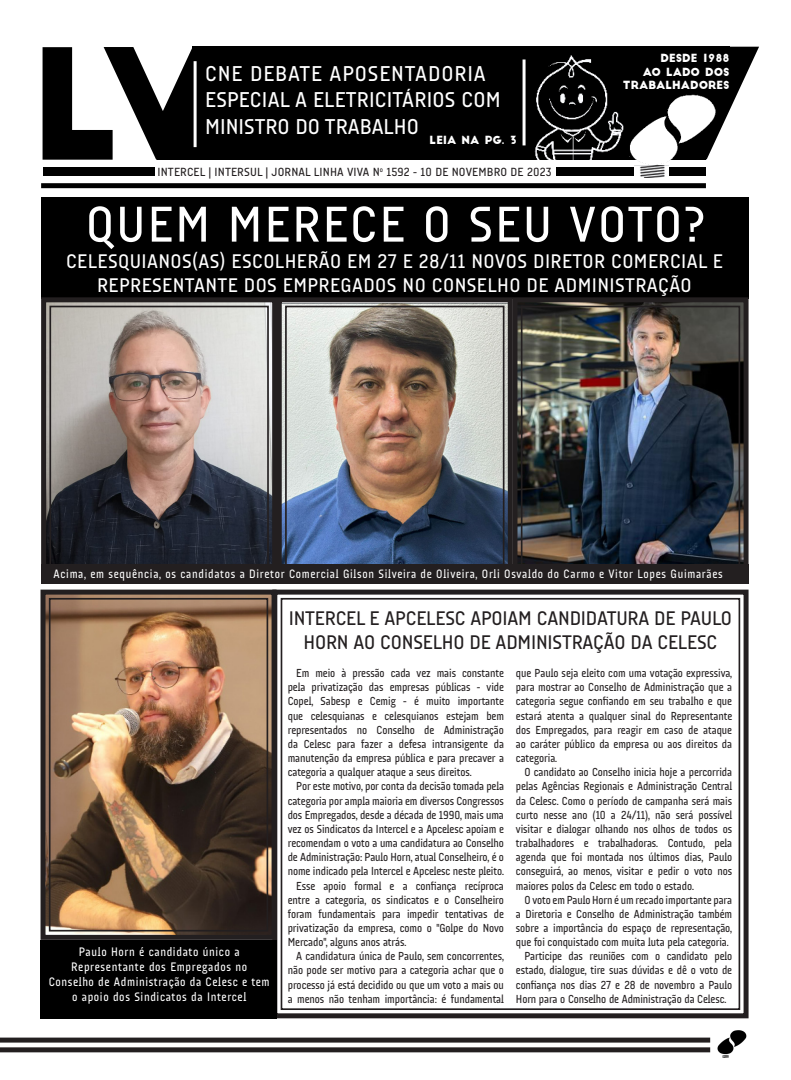
<style>
.page{position:relative;width:791px;height:1080px;background:#fff}
.page>*{position:absolute;margin:0;border:0;box-sizing:border-box;transform-origin:0 0}
.Texto10{font:150px "Big John";color:#000}
.Texto10-2{font:51px "Audimat 3000 Regulier";letter-spacing:.04em;color:#fff}
.Texto10-3{font:21.8px/26.2px "Audimat 3000 Regulier";letter-spacing:.01em;color:#fff}
.Texto10-4{font:20px/24px "Audimat 3000 Regulier";letter-spacing:.02em;color:#fff;text-align:center}
.Texto10-5{font:20px/24px "Audimat 3000 Regulier";letter-spacing:-.01em;color:#231f20;text-align:center}
.Texto-Verdana9{font:12.5px/15px "Audimat 3000 Regulier";letter-spacing:.055em;color:#fff;text-align:center;scale:.93 1}
.Texto-Verdana9-2{font:12.3px "Audimat 3000 Regulier";letter-spacing:.06em;color:#fff;scale:.93 1}
.Texto10-6{font:12px "Audimat 3000 Regulier";letter-spacing:.01em;color:#231f20}
.Texto-Verdana9-3{font:11.8px/14.2px "Audimat 3000 Regulier";letter-spacing:-.005em;color:#231f20;text-align:justify;scale:.93 1}
.Texto10-7{font:11px/13.2px "Big John";color:#fff;text-align:right}
</style>
<div class="page">
<img style="left:717px;top:1030px;width:30px;height:28px">
<svg style="left:270px;top:589px;width:479px;height:430px"></svg>
<div style="left:281px;top:598px;width:459px;height:412px;border:2px solid #231f20"></div>
<div style="left:41px;top:183px;width:665px;height:5px;background:#000"></div>
<div style="left:192px;top:47px;width:514px;height:113px;background:#000"></div>
<div style="left:157px;top:116px;width:278px;height:44px;background:#000"></div>
<div style="left:484px;top:47px;width:246px;height:54px;background:#000"></div>
<img style="left:522px;top:55px;width:102px;height:105px">
<div style="left:187px;top:101px;width:15px;height:44px;background:#000"></div>
<div style="left:43px;top:167px;width:111px;height:9px;background:#000"></div>
<div style="left:556px;top:167px;width:150px;height:9px;background:#000"></div>
<img style="left:629px;top:94px;width:87px;height:70px">
<img style="left:634px;top:166px;width:35px;height:12px">
<hr style="left:194px;top:61px;width:3px;height:86px;background:#fff">
<hr style="left:522px;top:60px;width:3px;height:85px;background:#fff">
<div style="left:41px;top:197px;width:707px;height:102px;background:#000"></div>
<svg style="left:41px;top:297px;width:233px;height:287px;background:#857d7c"></svg>
<div style="left:49px;top:306px;width:220px;height:269px;border:2px solid #231f20"></div>
<img style="left:274px;top:297px;width:236px;height:287px">
<div style="left:285px;top:306px;width:219px;height:269px;border:2px solid #231f20"></div>
<img style="left:510px;top:295px;width:239px;height:289px">
<div style="left:521px;top:306px;width:219px;height:269px;border:2px solid #231f20"></div>
<div style="left:41px;top:564px;width:707px;height:19px;background:#231f20"></div>
<img style="left:40px;top:589px;width:239px;height:353px">
<div style="left:49px;top:598px;width:219px;height:334px;border:2px solid #231f20"></div>
<div style="left:41px;top:940px;width:236px;height:78px;background:#000"></div>
<div style="left:0;top:1038px;width:710px;height:5px;background:#231f20"></div>
<div style="left:0;top:1047px;width:710px;height:5px;background:#231f20"></div>
<p class="Texto10" style="left:31px;top:37px;width:194px">LV</p>
<p class="Texto10-6" style="left:158px;top:165px;width:395px">INTERCEL | INTERSUL | JORNAL LINHA VIVA N<sup>o</sup> 1592 - 10 DE NOVEMBRO DE 2023</p>
<p class="Texto10-3" style="left:205px;top:60px;width:297px">CNE DEBATE APOSENTADORIA<br>ESPECIAL A ELETRICITÁRIOS COM<br>MINISTRO DO TRABALHO</p>
<p class="Texto10-7" style="left:430px;top:134px;width:89px">LEIA NA PG. 3</p>
<p class="Texto10" style="left:639px;top:37px;width:123px">V</p>
<p class="Texto10-7" style="left:623px;top:52px;width:108px">DESDE 1988<br>AO LADO DOS<br>TRABALHADORES</p>
<p class="Texto10-2" style="left:86px;top:194px;width:620px">QUEM MERECE O SEU VOTO?</p>
<p class="Texto10-4" style="left:66px;top:249px;width:658px">CELESQUIANOS(AS) ESCOLHERÃO EM 27 E 28/11 NOVOS DIRETOR COMERCIAL E<br>REPRESENTANTE DOS EMPREGADOS NO CONSELHO DE ADMINISTRAÇÃO</p>
<p class="Texto-Verdana9-2" style="left:54px;top:567px;width:721px">Acima, em sequência, os candidatos a Diretor Comercial Gilson Silveira de Oliveira, Orli Osvaldo do Carmo e Vitor Lopes Guimarães</p>
<p class="Texto-Verdana9" style="left:49px;top:944px;width:239px">Paulo Horn é candidato único a Representante dos Empregados no Conselho de Administração da Celesc e tem o apoio dos Sindicatos da Intercel</p>
<p class="Texto10-5" style="left:289px;top:605px;width:445px">INTERCEL E APCELESC APOIAM CANDIDATURA DE PAULO<br>HORN AO CONSELHO DE ADMINISTRAÇÃO DA CELESC</p>
<p class="Texto-Verdana9-3" style="left:288px;top:666px;width:234px;text-indent:9px">Em meio à pressão cada vez mais constante pela privatização das empresas públicas - vide Copel, Sabesp e Cemig - é muito importante que celesquianas e celesquianos estejam bem representados no Conselho de Administração da Celesc para fazer a defesa intransigente da manutenção da empresa pública e para precaver a categoria a qualquer ataque a seus direitos.</p>
<p class="Texto-Verdana9-3" style="left:288px;top:779px;width:234px;text-indent:9px">Por este motivo, por conta da decisão tomada pela categoria por ampla maioria em diversos Congressos dos Empregados, desde a década de 1990, mais uma vez os Sindicatos da Intercel e a Apcelesc apoiam e recomendam o voto a uma candidatura ao Conselho de Administração: Paulo Horn, atual Conselheiro, é o nome indicado pela Intercel e Apcelesc neste pleito.</p>
<p class="Texto-Verdana9-3" style="left:288px;top:878px;width:234px;text-indent:9px">Esse apoio formal e a confiança recíproca entre a categoria, os sindicatos e o Conselheiro foram fundamentais para impedir tentativas de privatização da empresa, como o "Golpe do Novo Mercado", alguns anos atrás.</p>
<p class="Texto-Verdana9-3" style="left:288px;top:949px;width:234px;text-indent:9px">A candidatura única de Paulo, sem concorrentes, não pode ser motivo para a categoria achar que o processo já está decidido ou que um voto a mais ou a menos não tenham importância: é fundamental</p>
<p class="Texto-Verdana9-3" style="left:516px;top:666px;width:234px">que Paulo seja eleito com uma votação expressiva, para mostrar ao Conselho de Administração que a categoria segue confiando em seu trabalho e que estará atenta a qualquer sinal do Representante dos Empregados, para reagir em caso de ataque ao caráter público da empresa ou aos direitos da categoria.</p>
<p class="Texto-Verdana9-3" style="left:516px;top:765px;width:234px;text-indent:9px">O candidato ao Conselho inicia hoje a percorrida pelas Agências Regionais e Administração Central da Celesc. Como o período de campanha será mais curto nesse ano (10 a 24/11), não será possível visitar e dialogar olhando nos olhos de todos os trabalhadores e trabalhadoras. Contudo, pela agenda que foi montada nos últimos dias, Paulo conseguirá, ao menos, visitar e pedir o voto nos maiores polos da Celesc em todo o estado.</p>
<p class="Texto-Verdana9-3" style="left:516px;top:892px;width:234px;text-indent:9px">O voto em Paulo Horn é um recado importante para a Diretoria e Conselho de Administração também sobre a importância do espaço de representação, que foi conquistado com muita luta pela categoria.</p>
<p class="Texto-Verdana9-3" style="left:516px;top:949px;width:234px;text-indent:9px">Participe das reuniões com o candidato pelo estado, dialogue, tire suas dúvidas e dê o voto de confiança nos dias 27 e 28 de novembro a Paulo Horn para o Conselho de Administração da Celesc.</p>
</div>
